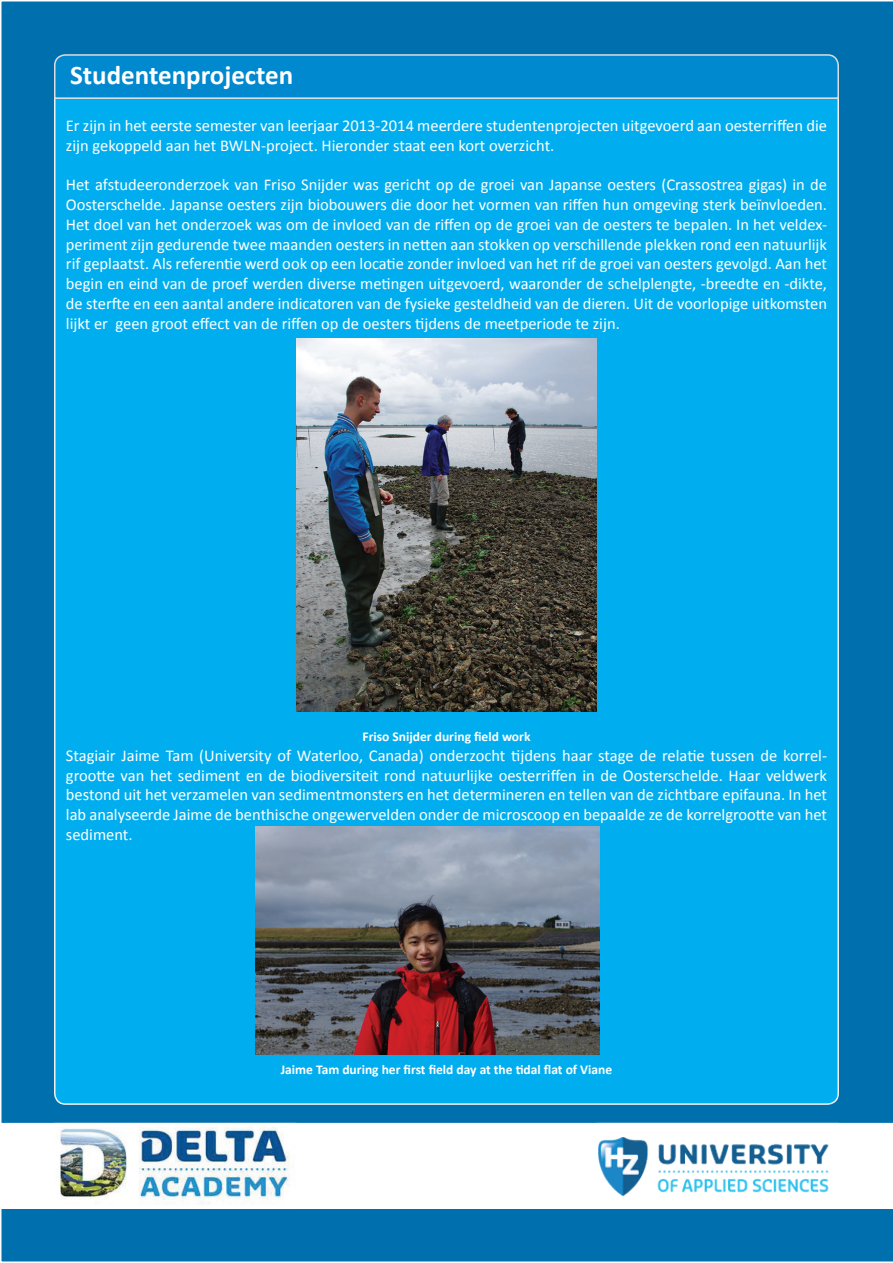
<style>
.page{position:relative;width:893px;height:1263px;background:#fff}
.page>*{position:absolute;margin:0;border:0;box-sizing:border-box;transform-origin:0 0}
.t1{font:700 27px "Calibri";color:#fff}
.t2{font:16.5px/19.8px "Calibri";color:#fff;text-align:justify}
.t3{font:700 13.5px "Calibri";color:#fff}
</style>
<div class="page">
<div style="left:1px;top:1px;width:892px;height:1261px;background:#006fad"></div>
<svg style="left:1px;top:1123px;width:892px;height:86px"></svg>
<img style="left:57px;top:1126px;width:237px;height:80px">
<div style="left:597px;top:1123px;width:241px;height:85px;background:#fff"></div>
<img style="left:599px;top:1137px;width:230px;height:59px">
<div style="left:53px;top:100px;width:787px;height:1005px;background:#00aeef"></div>
<svg style="left:53px;top:53px;width:787px;height:47px;background:#0f8ecf"></svg>
<img style="left:297px;top:338px;width:299px;height:374px">
<img style="left:255px;top:827px;width:345px;height:228px">
<h1 class="t1" style="left:70px;top:58px;width:225px">Studentenprojecten</h1>
<p class="t2" style="left:66px;top:115px;width:763px">Er zijn in het eerste semester van leerjaar 2013-2014 meerdere studentenprojecten uitgevoerd aan oesterriffen die zijn gekoppeld aan het BWLN-project. Hieronder staat een kort overzicht.</p>
<p class="t2" style="left:66px;top:175px;width:763px">Het afstudeeronderzoek van Friso Snijder was gericht op de groei van Japanse oesters (Crassostrea gigas) in de Oosterschelde. Japanse oesters zijn biobouwers die door het vormen van riffen hun omgeving sterk beïnvloeden.<br>Het doel van het onderzoek was om de invloed van de riffen op de groei van de oesters te bepalen. In het veldex&shy;periment zijn gedurende twee maanden oesters in netten aan stokken op verschillende plekken rond een natuurlijk rif geplaatst. Als referentie werd ook op een locatie zonder invloed van het rif de groei van oesters gevolgd. Aan het begin en eind van de proef werden diverse metingen uitgevoerd, waaronder de schelplengte, -breedte en -dikte, de sterfte en een aantal andere indicatoren van de fysieke gesteldheid van de dieren. Uit de voorlopige uitkomsten lijkt er geen groot effect van de riffen op de oesters tijdens de meetperiode te zijn.</p>
<p class="t3" style="left:362px;top:728px;width:169px">Friso Snijder during field work</p>
<p class="t2" style="left:66px;top:745px;width:763px">Stagiair Jaime Tam (University of Waterloo, Canada) onderzocht tijdens haar stage de relatie tussen de korrel&shy;grootte van het sediment en de biodiversiteit rond natuurlijke oesterriffen in de Oosterschelde. Haar veldwerk bestond uit het verzamelen van sedimentmonsters en het determineren en tellen van de zichtbare epifauna. In het lab analyseerde Jaime de benthische ongewervelden onder de microscoop en bepaalde ze de korrelgrootte van het sediment.</p>
<p class="t3" style="left:281px;top:1061px;width:333px">Jaime Tam during her first field day at the tidal flat of Viane</p>
</div>
